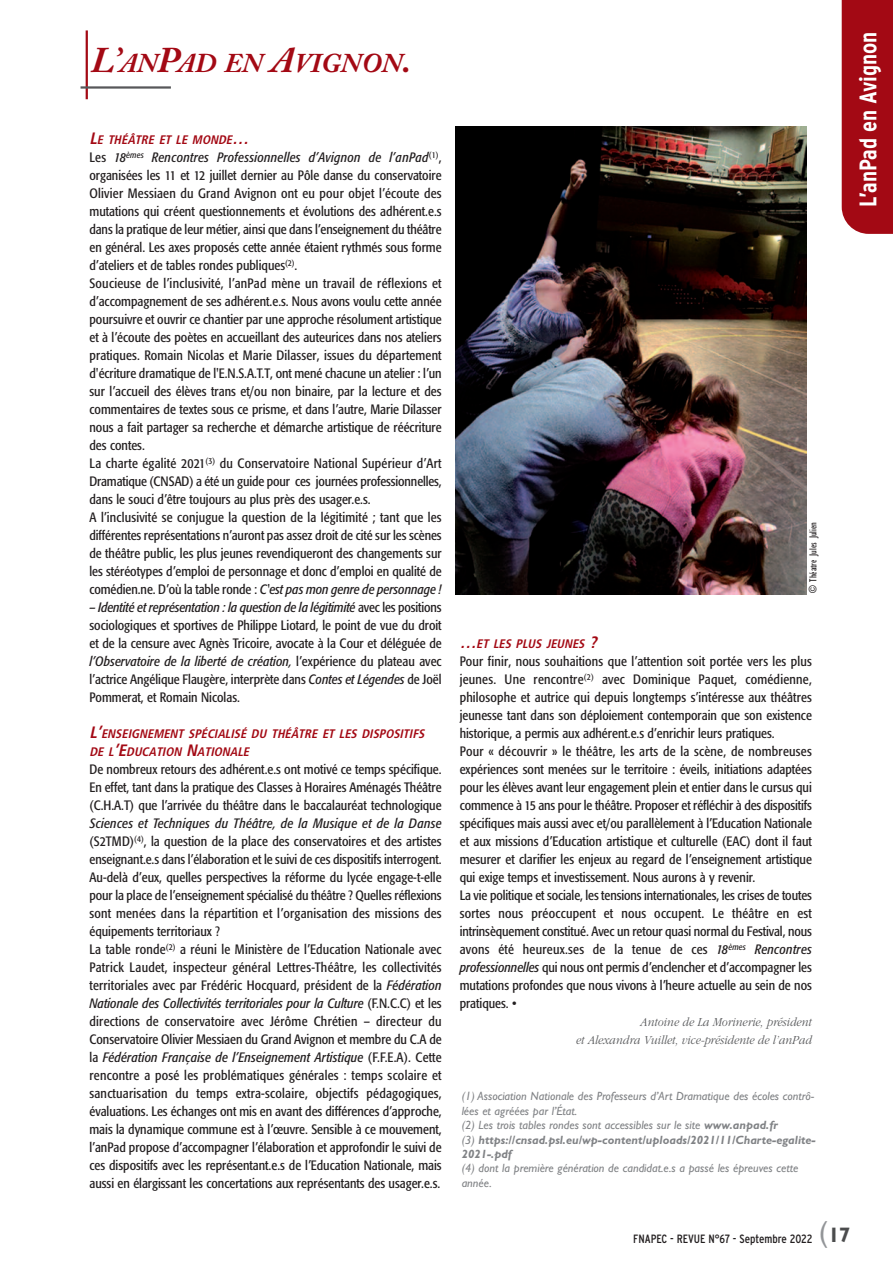
<style>
.page{position:relative;width:893px;height:1263px;background:#fff}
.page>*{position:absolute;margin:0;border:0;box-sizing:border-box;transform-origin:0 0}
.t1{font:italic 700 27px "Adobe Caslon Pro";color:#a30914}
.t2{font:700 condensed 24px "Interstate";color:#fff}
.t3{font:700 condensed 21px "Gill Sans";color:#4b4c4d}
.t4{font:condensed 13.5px/18px "Formata";color:#231f20}
.t5{font:italic 300 12.75px/18px "Garamond";color:#57585a;text-align:right;scale:.9 1}
.t6{font:italic 700 condensed 12.3px/18px "Frutiger";color:#a30914}
.t7{font:italic 12px/14.4px "Gill Sans";color:#808285}
.t8{font:condensed 12px "Interstate";color:#231f20}
.t9{font:condensed 10.5px "Gill Sans";color:#231f20}
.s1{font-size:36px}
.s2{font-size:16.5px}
.s3{font-style:italic}
.s4{font-weight:700}
.s5{font-family:"Helvetica";font-weight:400;font-stretch:normal;font-size:28.5px;color:#939598}
</style>
<div class="page">
<div style="left:842px;top:0;width:51px;height:234px;background:#a30914"></div>
<hr style="left:86px;top:30px;width:2px;height:69px;background:#a30914">
<hr style="left:81px;top:86px;width:90px;height:3px;background:#57585a">
<img style="left:455px;top:126px;width:352px;height:468px">
<h1 class="t1" style="left:91px;top:54px;width:322px"><span class="s1">L’</span>AN<span class="s1">P</span>AD EN <span class="s1">A</span>VIGNON<span class="s1">.</span></h1>
<p class="t6" style="left:89px;top:132px;width:164px"><span class="s2">L</span>E THÉÂTRE ET LE MONDE<span class="s2">…</span></p>
<p class="t4" style="left:89px;top:149px;width:354px">Les <span class="s3">18</span><sup>èmes</sup> <span class="s3">Rencontres Professionnelles d’Avignon de l’anPad</span><sup>(1)</sup>, organisées les 11 et 12 juillet dernier au Pôle danse du conservatoire Olivier Messiaen du Grand Avignon ont eu pour objet l’écoute des mutations qui créent questionnements et évolutions des adhérent.e.s dans la pratique de leur métier, ainsi que dans l’enseignement du théâtre en général. Les axes proposés cette année étaient rythmés sous forme d’ateliers et de tables rondes publiques<sup>(2)</sup>.<br>Soucieuse de l’inclusivité, l’anPad mène un travail de réflexions et d’accompagnement de ses adhérent.e.s. Nous avons voulu cette année poursuivre et ouvrir ce chantier par une approche résolument artistique et à l’écoute des poètes en accueillant des auteurices dans nos ateliers pratiques. Romain Nicolas et Marie Dilasser, issues du département d'écriture dramatique de l'E.N.S.A.T.T, ont mené chacune un atelier : l’un sur l’accueil des élèves trans et/ou non binaire, par la lecture et des commentaires de textes sous ce prisme, et dans l’autre, Marie Dilasser nous a fait partager sa recherche et démarche artistique de réécriture des contes.<br>La charte égalité 2021<sup>(3)</sup> du Conservatoire National Supérieur d’Art Dramatique (CNSAD) a été un guide pour ces journées professionnelles, dans le souci d’être toujours au plus près des usager.e.s.<br>A l’inclusivité se conjugue la question de la légitimité ; tant que les différentes représentations n’auront pas assez droit de cité sur les scènes de théâtre public, les plus jeunes revendiqueront des changements sur les stéréotypes d’emploi de personnage et donc d’emploi en qualité de comédien.ne. D’où la table ronde : <span class="s3">C'est pas mon genre de personnage !</span></p>
<p class="t4" style="left:89px;top:599px;width:354px;text-align:justify"><span class="s3">– Identité et représentation : la question de la légitimité</span> avec les positions sociologiques et sportives de Philippe Liotard, le point de vue du droit et de la censure avec Agnès Tricoire, avocate à la Cour et déléguée de <span class="s3">l’Observatoire de la liberté de création,</span> l’expérience du plateau avec l’actrice Angélique Flaugère, interprète dans <span class="s3">Contes et Légendes</span> de Joël Pommerat, et Romain Nicolas.</p>
<p class="t6" style="left:89px;top:726px;width:339px"><span class="s2">L’</span>ENSEIGNEMENT SPÉCIALISÉ DU THÉÂTRE ET LES DISPOSITIFS<br>DE L<span class="s2">’E</span>DUCATION <span class="s2">N</span>ATIONALE</p>
<p class="t4" style="left:89px;top:761px;width:354px;text-align:justify">De nombreux retours des adhérent.e.s ont motivé ce temps spécifique.<br>En effet, tant dans la pratique des Classes à Horaires Aménagés Théâtre (C.H.A.T) que l’arrivée du théâtre dans le baccalauréat technologique</p>
<p class="t4" style="left:89px;top:815px;width:354px"><span class="s3">Sciences et Techniques du Théâtre, de la Musique et de la Danse </span>(S2TMD)<sup>(4)</sup>, la question de la place des conservatoires et des artistes enseignant.e.s dans l’élaboration et le suivi de ces dispositifs interrogent.<br>Au-delà d’eux, quelles perspectives la réforme du lycée engage-t-elle pour la place de l’enseignement spécialisé du théâtre ? Quelles réflexions sont menées dans la répartition et l’organisation des missions des équipements territoriaux ?<br>La table ronde<sup>(2)</sup> a réuni le Ministère de l’Education Nationale avec Patrick Laudet, inspecteur général Lettres-Théâtre, les collectivités territoriales avec par Frédéric Hocquard, président de la <span class="s3">Fédération Nationale des Collectivités territoriales pour la Culture</span> (F.N.C.C) et les directions de conservatoire avec Jérôme Chrétien – directeur du Conservatoire Olivier Messiaen du Grand Avignon et membre du C.A de la <span class="s3">Fédération Française de l’Enseignement Artistique</span> (F.F.E.A). Cette rencontre a posé les problématiques générales : temps scolaire et sanctuarisation du temps extra-scolaire, objectifs pédagogiques, évaluations. Les échanges ont mis en avant des différences d’approche, mais la dynamique commune est à l’œuvre. Sensible à ce mouvement, l’anPad propose d’accompagner l’élaboration et approfondir le suivi de ces dispositifs avec les représentant.e.s de l’Education Nationale, mais aussi en élargissant les concertations aux représentants des usager.e.s.</p>
<h2 class="t2" style="left:854px;top:207px;width:177px;rotate:-90deg">L’anPad en Avignon</h2>
<p class="t9" style="left:809px;top:593px;width:73px;rotate:-90deg">© Théatre Jules Julien</p>
<p class="t6" style="left:460px;top:636px;width:142px"><span class="s2">…</span>ET LES PLUS JEUNES <span class="s2">?</span></p>
<p class="t4" style="left:460px;top:653px;width:354px">Pour finir, nous souhaitions que l’attention soit portée vers les plus jeunes. Une rencontre<sup>(2)</sup> avec Dominique Paquet, comédienne, philosophe et autrice qui depuis longtemps s’intéresse aux théâtres jeunesse tant dans son déploiement contemporain que son existence historique, a permis aux adhérent.e.s d’enrichir leurs pratiques.<br>Pour « découvrir » le théâtre, les arts de la scène, de nombreuses expériences sont menées sur le territoire : éveils, initiations adaptées pour les élèves avant leur engagement plein et entier dans le cursus qui commence à 15 ans pour le théâtre. Proposer et réfléchir à des dispositifs spécifiques mais aussi avec et/ou parallèlement à l’Education Nationale et aux missions d’Education artistique et culturelle (EAC) dont il faut mesurer et clarifier les enjeux au regard de l’enseignement artistique qui exige temps et investissement. Nous aurons à y revenir.<br>La vie politique et sociale, les tensions internationales, les crises de toutes sortes nous préoccupent et nous occupent. Le théâtre en est intrinsèquement constitué. Avec un retour quasi normal du Festival, nous avons été heureux.ses de la tenue de ces <span class="s3">18</span><sup>èmes</sup> <span class="s3">Rencontres professionnelles</span> qui nous ont permis d’enclencher et d’accompagner les mutations profondes que nous vivons à l’heure actuelle au sein de nos pratiques. •</p>
<p class="t5" style="left:576px;top:1013px;width:263px">Antoine de La Morinerie, président<br>et Alexandra Vuillet, vice-présidente de l’anPad</p>
<p class="t7" style="left:462px;top:1090px;width:356px">(1) Association Nationale des Professeurs d’Art Dramatique des écoles contrô&shy;lées et agréées par l’État.<br>(2) Les trois tables rondes sont accessibles sur le site <span class="s4">www.anpad.fr<br></span>(3) <span class="s4">https://cnsad.psl.eu/wp-content/uploads/2021/11/Charte-egalite-2021-.pdf</span></p>
<p class="t7" style="left:462px;top:1162px;width:338px">(4) dont la première génération de candidat.e.s a passé les épreuves cette année.</p>
<p class="t8" style="left:633px;top:1231px;width:181px">FNAPEC - REVUE N°67 - Septembre 2022</p>
<h3 class="t3" style="left:819px;top:1227px;width:33px"><span class="s5">(</span>17</h3>
</div>
